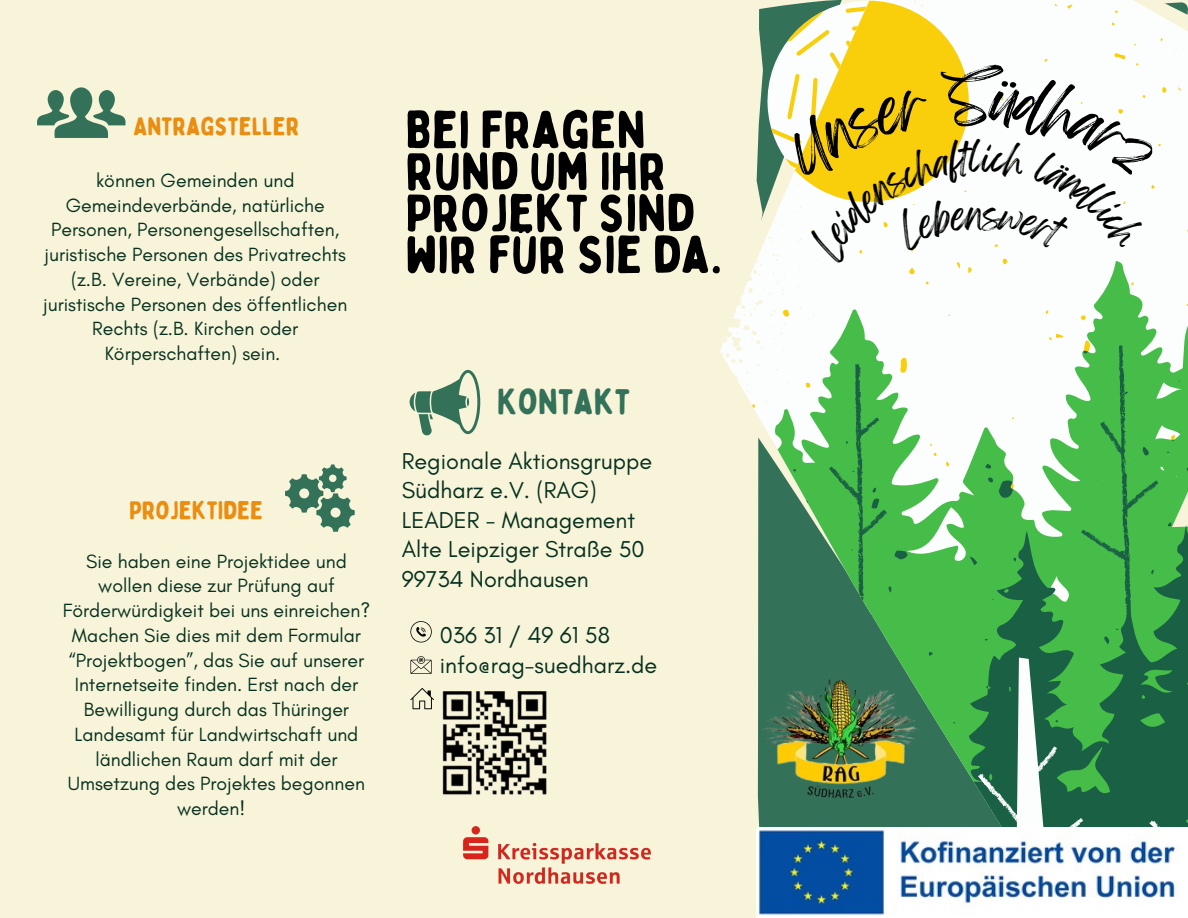
<style>
.page{position:relative;width:1188px;height:918px;background:#f8f4d9}
.page>*{position:absolute;margin:0;border:0;box-sizing:border-box;transform-origin:0 0}
.t1{font:55.8px "Feeling Passionate";color:#000}
.t2{font:52.5px/41.7px "Bobby Jones Soft";color:#000}
.t3{font:36px "Bobby Jones Soft";color:#337259}
.t4{font:25.5px "Bobby Jones Soft";color:#ea8e11}
.t5{font:23.4px/29.5px "Glacial Indifference";color:#05301f}
.t6{font:19.5px/24.8px "Glacial Indifference";color:#05301f;text-align:center}
</style>
<div class="page">
<svg style="left:793px;top:405px;width:395px;height:422px;background:#6fbb7a"></svg>
<svg style="left:988px;top:438px;width:200px;height:139px;background:#5ebf63"></svg>
<svg style="left:757px;top:0;width:431px;height:405px;background:#d0ead2"></svg>
<svg style="left:978px;top:577px;width:210px;height:250px;background:#388952"></svg>
<svg style="left:37px;top:87px;width:89px;height:51px"></svg>
<svg style="left:285px;top:478px;width:11px;height:31px"></svg>
<img style="left:757px;top:793px;width:167px;height:9px">
<img style="left:757px;top:827px;width:431px;height:91px">
<img style="left:463px;top:826px;width:187px;height:58px">
<img style="left:332px;top:197px;width:596px;height:596px">
<img style="left:427px;top:674px;width:136px;height:121px">
<svg style="left:410px;top:688px;width:24px;height:21px"></svg>
<svg style="left:771px;top:1px;width:386px;height:263px;background:#f6efbe"></svg>
<h3 class="t4" style="left:133px;top:110px;width:168px">ANTRAGSTELLER</h3>
<p class="t6" style="left:43px;top:168px;width:306px">können Gemeinden und<br>Gemeindeverbände, natürliche<br>Personen, Personengesellschaften, juristische Personen des Privatrechts (z.B. Vereine, Verbände) oder juristische Personen des öffentlichen<br>Rechts (z.B. Kirchen oder<br>Körperschaften) sein.</p>
<h3 class="t4" style="left:129px;top:494px;width:136px">PROJEKTIDEE</h3>
<p class="t6" style="left:63px;top:548px;width:309px">Sie haben eine Projektidee und wollen diese zur Prüfung auf<br>Förderwürdigkeit bei uns einreichen?<br>Machen Sie dies mit dem Formular “Projektbogen”, das Sie auf unserer<br>Internetseite finden. Erst nach der<br>Bewilligung durch das Thüringer<br>Landesamt für Landwirtschaft und ländlichen Raum darf mit der<br>Umsetzung des Projektes begonnen werden!</p>
<h2 class="t2" style="left:405px;top:110px;width:318px">BEI FRAGEN<br>RUND UM IHR<br>PROJEKT SIND<br>WIR FÜR SIE DA.</h2>
<h3 class="t3" style="left:497px;top:379px;width:135px">KONTAKT</h3>
<p class="t5" style="left:402px;top:446px;width:252px">Regionale Aktionsgruppe<br>Südharz e.V. (RAG)<br>LEADER - Management<br>Alte Leipziger Straße 50<br>99734 Nordhausen</p>
<p class="t5" style="left:440px;top:620px;width:219px">036 31 / 49 61 58 info@rag-suedharz.de</p>
<h1 class="t1" style="left:948px;top:53px;width:46px">S</h1>
</div>
